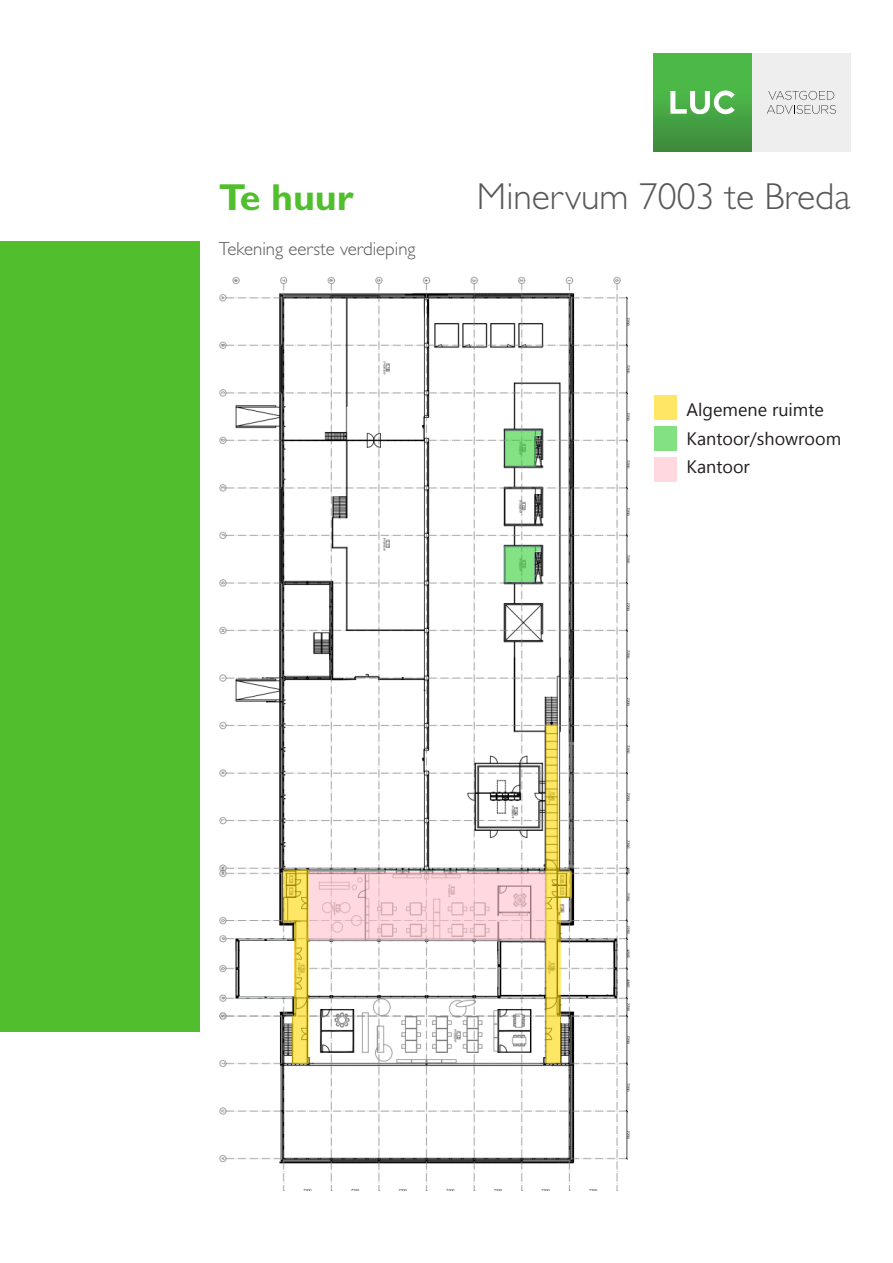
<style>
.page{position:relative;width:893px;height:1263px;background:#fff}
.page>*{position:absolute;margin:0;border:0;box-sizing:border-box;transform-origin:0 0}
.t1{font:300 37.65px "Gill Sans";color:#57585a}
.t2{font:700 37.65px "Gill Sans";color:#50be2d}
.t3{font:300 18.75px "Gill Sans";color:#57585a}
.t4{font:18px "Gadugi";color:#231f20}
</style>
<div class="page">
<div style="left:0;top:241px;width:200px;height:791px;background:#50be2d"></div>
<div style="left:752px;top:53px;width:98px;height:98px;background:#edeeed"></div>
<svg style="left:767px;top:91px;width:69px;height:23px"></svg>
<div style="left:653px;top:53px;width:99px;height:98px;background:linear-gradient(to bottom,#4fc44b,#41903e)"></div>
<svg style="left:670px;top:90px;width:65px;height:24px"></svg>
<img style="left:219px;top:276px;width:411px;height:914px">
<div style="left:654px;top:395px;width:23px;height:25px;background:#ffe665"></div>
<div style="left:654px;top:426px;width:23px;height:25px;background:#83e183"></div>
<div style="left:654px;top:457px;width:23px;height:24px;background:#ffd8e0"></div>
<div style="left:240px;top:941px;width:54px;height:54px;background:#fff"></div>
<p class="t2" style="left:219px;top:175px;width:136px">Te huur</p>
<p class="t3" style="left:219px;top:238px;width:198px">Tekening eerste verdieping</p>
<p class="t1" style="left:477px;top:175px;width:375px">Minervum 7003 te Breda</p>
<p class="t4" style="left:687px;top:399px;width:139px">Algemene ruimte</p>
<p class="t4" style="left:687px;top:427px;width:156px">Kantoor/showroom</p>
<p class="t4" style="left:687px;top:456px;width:65px">Kantoor</p>
</div>
